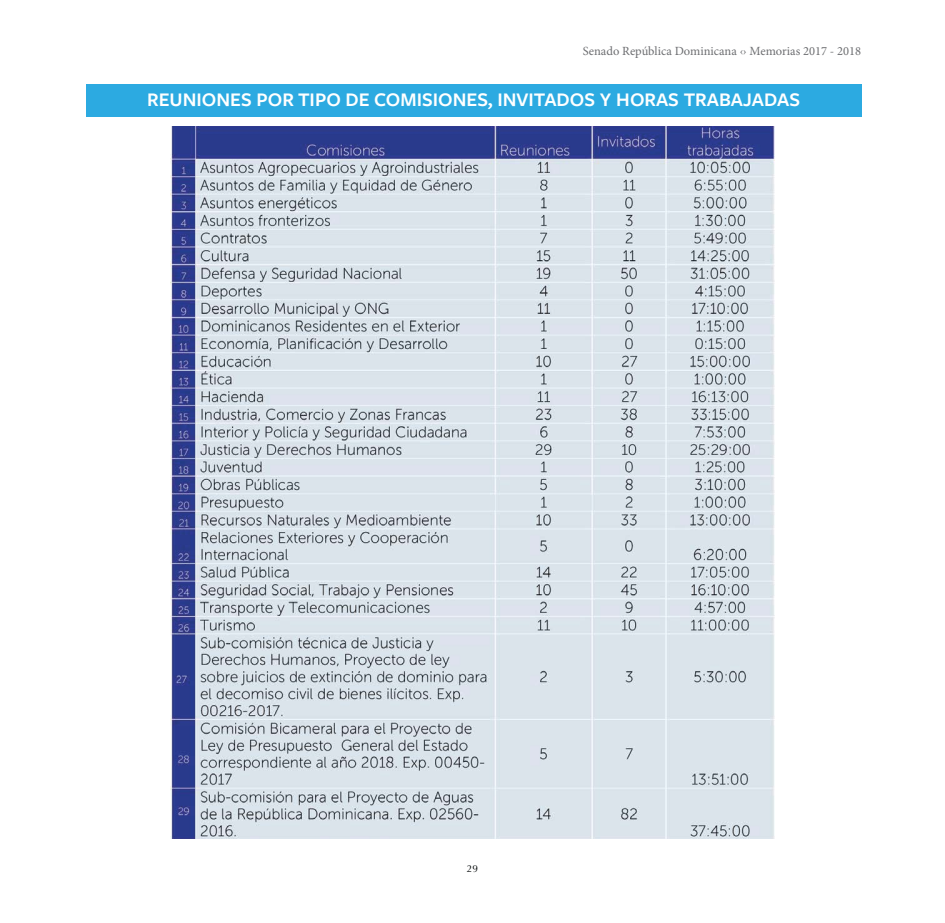
<style>
.page{position:relative;width:945px;height:923px;background:#fff}
.page>*{position:absolute;margin:0;border:0;box-sizing:border-box;transform-origin:0 0}
.t1{font:600 20px "Freight Sans Pro";color:#fff}
.t2{font:12.5px "Minion Pro";color:#6d6e71}
.t3{font:10px "Optima";color:#040809}
</style>
<div class="page">
<div style="left:86px;top:84px;width:775px;height:33px;background:#2caae1"></div>
<img style="left:170px;top:126px;width:605px;height:712px">
<p class="t2" style="left:583px;top:44px;width:280px">Senado República Dominicana ‹› Memorias 2017 - 2018</p>
<p class="t1" style="left:147px;top:92px;width:655px">REUNIONES POR TIPO DE COMISIONES, INVITADOS Y HORAS TRABAJADAS</p>
<p class="t3" style="left:467px;top:863px;width:13px">29</p>
</div>
